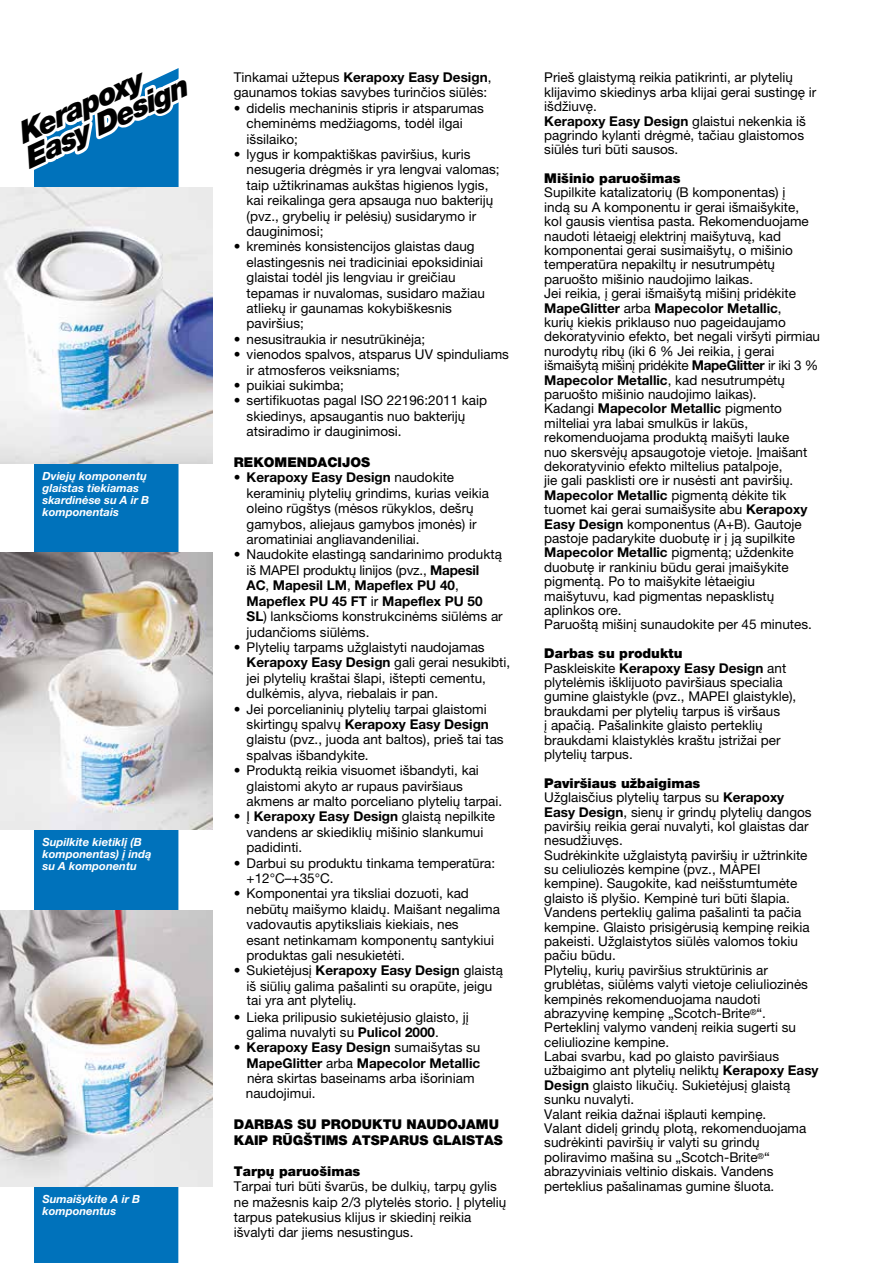
<style>
.page{position:relative;width:893px;height:1263px;background:#fff}
.page>*{position:absolute;margin:0;border:0;box-sizing:border-box;transform-origin:0 0}
.t1{font:italic 900 29.85px "Helvetica Neue LTW1 G";color:#fff}
.t2{font:italic 900 29.85px "Helvetica Neue LTW1 G";color:#000}
.t3{font:13.5px/14.4px "Helvetica Neue LTW1 G";color:#000}
.t4{font:900 13.5px/15.5px "Helvetica Neue LTW1 G";color:#000}
.t5{font:italic 700 11.25px/12px "Helvetica Neue LTW1 G";color:#fff}
.s1{font-weight:700}
.s2{font-weight:900}
</style>
<div class="page">
<svg style="left:34px;top:68px;width:145px;height:1195px;background:#197fc1"></svg>
<svg style="left:34px;top:132px;width:7px;height:14px"></svg>
<svg style="left:95px;top:93px;width:42px;height:20px"></svg>
<img style="left:0;top:187px;width:213px;height:276px">
<img style="left:0;top:553px;width:213px;height:276px">
<img style="left:0;top:910px;width:213px;height:276px">
<h1 class="t2" style="left:11px;top:119px;width:136px;rotate:-25deg">Kerapoxy</h1>
<h1 class="t1" style="left:18px;top:143px;width:179px;rotate:-25deg">Easy Design</h1>
<p class="t5" style="left:43px;top:470px;width:108px">Dviejų komponentų glaistas tiekiamas skardinėse su A ir B komponentais</p>
<p class="t5" style="left:43px;top:836px;width:111px">Supilkite kietiklį (B komponentas) į indą su A komponentu</p>
<p class="t5" style="left:43px;top:1193px;width:99px">Sumaišykite A ir B komponentus</p>
<p class="t3" style="left:234px;top:69px;width:259px;line-height:15.5px">Tinkamai užtepus <span class="s1">Kerapoxy Easy Design</span>, gaunamos tokias savybes turinčios siūlės:</p>
<p class="t3" style="left:247px;top:100px;width:239px;line-height:15.5px;text-indent:-13px">• didelis mechaninis stipris ir atsparumas cheminėms medžiagoms, todėl ilgai išsilaiko;</p>
<p class="t3" style="left:247px;top:146px;width:255px;line-height:15.5px;text-indent:-13px">• lygus ir kompaktiškas paviršius, kuris nesugeria drėgmės ir yra lengvai valomas; taip užtikrinamas aukštas higienos lygis, kai reikalinga gera apsauga nuo bakterijų (pvz., grybelių ir pelėsių) susidarymo ir dauginimosi;</p>
<p class="t3" style="left:247px;top:239px;width:240px;line-height:15.5px;text-indent:-13px">• kreminės konsistencijos glaistas daug elastingesnis nei tradiciniai epoksidiniai glaistai todėl jis lengviau ir greičiau tepamas ir nuvalomas, susidaro mažiau atliekų ir gaunamas kokybiškesnis paviršius;</p>
<p class="t3" style="left:234px;top:332px;width:193px">• nesusitraukia ir nesutrūkinėja;</p>
<p class="t3" style="left:247px;top:347px;width:264px;line-height:15.5px;text-indent:-13px">• vienodos spalvos, atsparus UV spinduliams ir atmosferos veiksniams;</p>
<p class="t3" style="left:234px;top:378px;width:112px">• puikiai sukimba;</p>
<p class="t3" style="left:247px;top:393px;width:242px;line-height:15.5px;text-indent:-13px">• sertifikuotas pagal ISO 22196:2011 kaip skiedinys, apsaugantis nuo bakterijų atsiradimo ir dauginimosi.</p>
<p class="t4" style="left:234px;top:454px;width:138px">REKOMENDACIJOS</p>
<p class="t3" style="left:247px;top:470px;width:244px;line-height:15.5px;text-indent:-13px"><span class="s1">• Kerapoxy Easy Design</span> naudokite keraminių plytelių grindims, kurias veikia oleino rūgštys (mėsos rūkyklos, dešrų gamybos, aliejaus gamybos įmonės) ir aromatiniai angliavandeniliai.</p>
<p class="t3" style="left:247px;top:547px;width:258px;line-height:15.5px;text-indent:-13px">• Naudokite elastingą sandarinimo produktą iš MAPEI produktų linijos (pvz., <span class="s1">Mapesil AC</span>, <span class="s1">Mapesil LM</span>, <span class="s1">Mapeflex PU 40</span>, <span class="s1">Mapeflex PU 45 FT</span> ir <span class="s1">Mapeflex PU 50<br>SL</span>) lanksčioms konstrukcinėms siūlėms ar judančioms siūlėms.</p>
<p class="t3" style="left:247px;top:639px;width:265px;line-height:15.5px;text-indent:-13px">• Plytelių tarpams užglaistyti naudojamas <span class="s1">Kerapoxy Easy Design</span> gali gerai nesukibti, jei plytelių kraštai šlapi, ištepti cementu, dulkėmis, alyva, riebalais ir pan.</p>
<p class="t3" style="left:247px;top:701px;width:259px;line-height:15.5px;text-indent:-13px">• Jei porcelianinių plytelių tarpai glaistomi skirtingų spalvų <span class="s1">Kerapoxy Easy Design </span>glaistu (pvz., juoda ant baltos), prieš tai tas spalvas išbandykite.</p>
<p class="t3" style="left:247px;top:762px;width:257px;line-height:15.5px;text-indent:-13px">• Produktą reikia visuomet išbandyti, kai glaistomi akyto ar rupaus paviršiaus akmens ar malto porceliano plytelių tarpai.</p>
<p class="t3" style="left:247px;top:809px;width:250px;line-height:15.5px;text-indent:-13px">• Į <span class="s1">Kerapoxy Easy Design</span> glaistą nepilkite vandens ar skiediklių mišinio slankumui padidinti.</p>
<p class="t3" style="left:247px;top:855px;width:250px;line-height:15.5px;text-indent:-13px">• Darbui su produktu tinkama temperatūra: +12°C–+35°C.</p>
<p class="t3" style="left:247px;top:886px;width:255px;line-height:15.5px;text-indent:-13px">• Komponentai yra tiksliai dozuoti, kad nebūtų maišymo klaidų. Maišant negalima vadovautis apytiksliais kiekiais, nes<br>esant netinkamam komponentų santykiui produktas gali nesukietėti.</p>
<p class="t3" style="left:247px;top:963px;width:258px;line-height:14.9px;text-indent:-13px">• Sukietėjusį <span class="s1">Kerapoxy Easy Design</span> glaistą iš siūlių galima pašalinti su orapūte, jeigu tai yra ant plytelių.</p>
<p class="t3" style="left:247px;top:1009px;width:224px;line-height:15.5px;text-indent:-13px">• Lieka prilipusio sukietėjusio glaisto, jį galima nuvalyti su <span class="s1">Pulicol 2000</span>.</p>
<p class="t3" style="left:246px;top:1040px;width:236px;line-height:15.1px;text-indent:-12px"><span class="s1">• Kerapoxy Easy Design</span> sumaišytas su<br><span class="s1">MapeGlitter</span> arba <span class="s1">Mapecolor Metallic </span>nėra skirtas baseinams arba išoriniam naudojimui.</p>
<p class="t4" style="left:234px;top:1117px;width:271px">DARBAS SU PRODUKTU NAUDOJAMU<br>KAIP RŪGŠTIMS ATSPARUS GLAISTAS</p>
<p class="t4" style="left:234px;top:1163px;width:128px">Tarpų paruošimas</p>
<p class="t3" style="left:234px;top:1178px;width:274px;line-height:15.5px">Tarpai turi būti švarūs, be dulkių, tarpų gylis ne mažesnis kaip 2/3 plytelės storio. Į plytelių tarpus patekusius klijus ir skiedinį reikia išvalyti dar jiems nesustingus.</p>
<p class="t3" style="left:544px;top:70px;width:274px">Prieš glaistymą reikia patikrinti, ar plytelių klijavimo skiedinys arba klijai gerai sustingę ir išdžiuvę.<br><span class="s1">Kerapoxy Easy Design</span> glaistui nekenkia iš pagrindo kylanti drėgmė, tačiau glaistomos siūlės turi būti sausos.</p>
<p class="t4" style="left:544px;top:171px;width:138px">Mišinio paruošimas</p>
<p class="t3" style="left:544px;top:185px;width:277px">Supilkite katalizatorių (B komponentas) į<br>indą su A komponentu ir gerai išmaišykite, kol gausis vientisa pasta. Rekomenduojame naudoti lėtaeigį elektrinį maišytuvą, kad komponentai gerai susimaišytų, o mišinio temperatūra nepakiltų ir nesutrumpėtų paruošto mišinio naudojimo laikas.<br>Jei reikia, į gerai išmaišytą mišinį pridėkite <span class="s1">MapeGlitter</span> arba <span class="s1">Mapecolor Metallic</span>,<br>kurių kiekis priklauso nuo pageidaujamo dekoratyvinio efekto, bet negali viršyti pirmiau nurodytų ribų (iki 6 % Jei reikia, į gerai išmaišytą mišinį pridėkite <span class="s1">MapeGlitter</span> ir iki 3 % <span class="s1">Mapecolor Metallic</span>, kad nesutrumpėtų paruošto mišinio naudojimo laikas).<br>Kadangi <span class="s1">Mapecolor Metallic</span> pigmento milteliai yra labai smulkūs ir lakūs, rekomenduojama produktą maišyti lauke<br>nuo skersvėjų apsaugotoje vietoje. Įmaišant dekoratyvinio efekto miltelius patalpoje,<br>jie gali pasklisti ore ir nusėsti ant paviršių.<br><span class="s1">Mapecolor Metallic</span> pigmentą dėkite tik tuomet kai gerai sumaišysite abu <span class="s1">Kerapoxy Easy Design</span> komponentus (A+B). Gautoje pastoje padarykite duobutę ir į ją supilkite <span class="s1">Mapecolor Metallic</span> pigmentą; uždenkite duobutę ir rankiniu būdu gerai įmaišykite pigmentą. Po to maišykite lėtaeigiu maišytuvu, kad pigmentas nepasklistų aplinkos ore.<br>Paruoštą mišinį sunaudokite per 45 minutes.</p>
<p class="t3" style="left:544px;top:646px;width:254px"><span class="s2">Darbas su produktu<br></span>Paskleiskite <span class="s1">Kerapoxy Easy Design</span> ant plytelėmis išklijuoto paviršiaus specialia gumine glaistykle (pvz., MAPEI glaistykle), braukdami per plytelių tarpus iš viršaus<br>į apačią. Pašalinkite glaisto perteklių braukdami klaistyklės kraštu įstrižai per plytelių tarpus.</p>
<p class="t3" style="left:544px;top:776px;width:276px"><span class="s2">Paviršiaus užbaigimas<br></span>Užglaisčius plytelių tarpus su <span class="s1">Kerapoxy<br>Easy Design</span>, sienų ir grindų plytelių dangos paviršių reikia gerai nuvalyti, kol glaistas dar nesudžiuvęs.<br>Sudrėkinkite užglaistytą paviršių ir užtrinkite su celiuliozės kempine (pvz., MAPEI kempine). Saugokite, kad neišstumtumėte glaisto iš plyšio. Kempinė turi būti šlapia.<br>Vandens perteklių galima pašalinti ta pačia kempine. Glaisto prisigėrusią kempinę reikia pakeisti. Užglaistytos siūlės valomos tokiu pačiu būdu.<br>Plytelių, kurių paviršius struktūrinis ar grublėtas, siūlėms valyti vietoje celiuliozinės kempinės rekomenduojama naudoti abrazyvinę kempinę „Scotch-Brite<sup>®</sup>“.<br>Perteklinį valymo vandenį reikia sugerti su celiuliozine kempine.<br>Labai svarbu, kad po glaisto paviršiaus užbaigimo ant plytelių neliktų <span class="s1">Kerapoxy Easy Design</span> glaisto likučių. Sukietėjusį glaistą sunku nuvalyti.<br>Valant reikia dažnai išplauti kempinę.<br>Valant didelį grindų plotą, rekomenduojama sudrėkinti paviršių ir valyti su grindų poliravimo mašina su „Scotch-Brite<sup>®</sup>“ abrazyviniais veltinio diskais. Vandens perteklius pašalinamas gumine šluota.</p>
</div>
